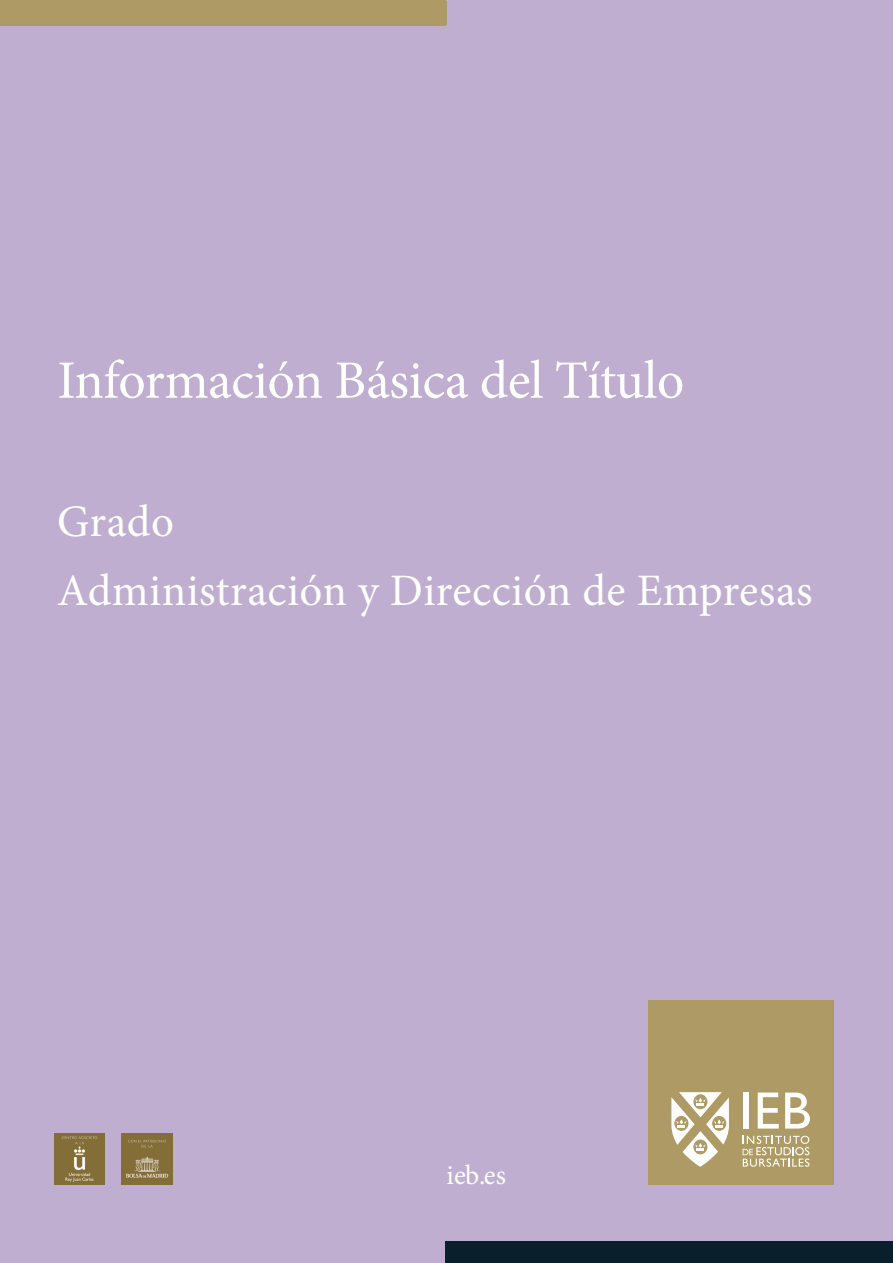
<style>
.page{position:relative;width:893px;height:1263px;background:#bfaecf}
.page>*{position:absolute;margin:0;border:0;box-sizing:border-box;transform-origin:0 0}
.t1{font:54px "Minion Pro";letter-spacing:-.01em;color:#fff}
.t2{font:45px/69px "Minion Pro";letter-spacing:.01em;color:#fff}
.t3{font:27.9px "Minion Pro";color:#fff}
</style>
<div class="page">
<div style="left:445px;top:1241px;width:448px;height:22px;background:#0a1f2c"></div>
<div style="left:648px;top:1000px;width:186px;height:185px;background:#ae9a64"></div>
<svg style="left:743px;top:1136px;width:66px;height:31px"></svg>
<div style="left:743px;top:1092px;width:5px;height:36px;background:#fff"></div>
<svg style="left:758px;top:1092px;width:21px;height:36px"></svg>
<svg style="left:785px;top:1092px;width:25px;height:36px"></svg>
<svg style="left:671px;top:1092px;width:58px;height:75px"></svg>
<img style="left:54px;top:1134px;width:51px;height:50px">
<img style="left:122px;top:1134px;width:50px;height:50px">
<div style="left:0;top:0;width:445px;height:25px;background:#ae9a64"></div>
<p class="t1" style="left:57px;top:344px;width:629px">Información Básica del Título</p>
<p class="t2" style="left:57px;top:487px;width:757px">Grado<br>Administración y Dirección de Empresas</p>
<p class="t3" style="left:447px;top:1156px;width:61px">ieb.es</p>
</div>
